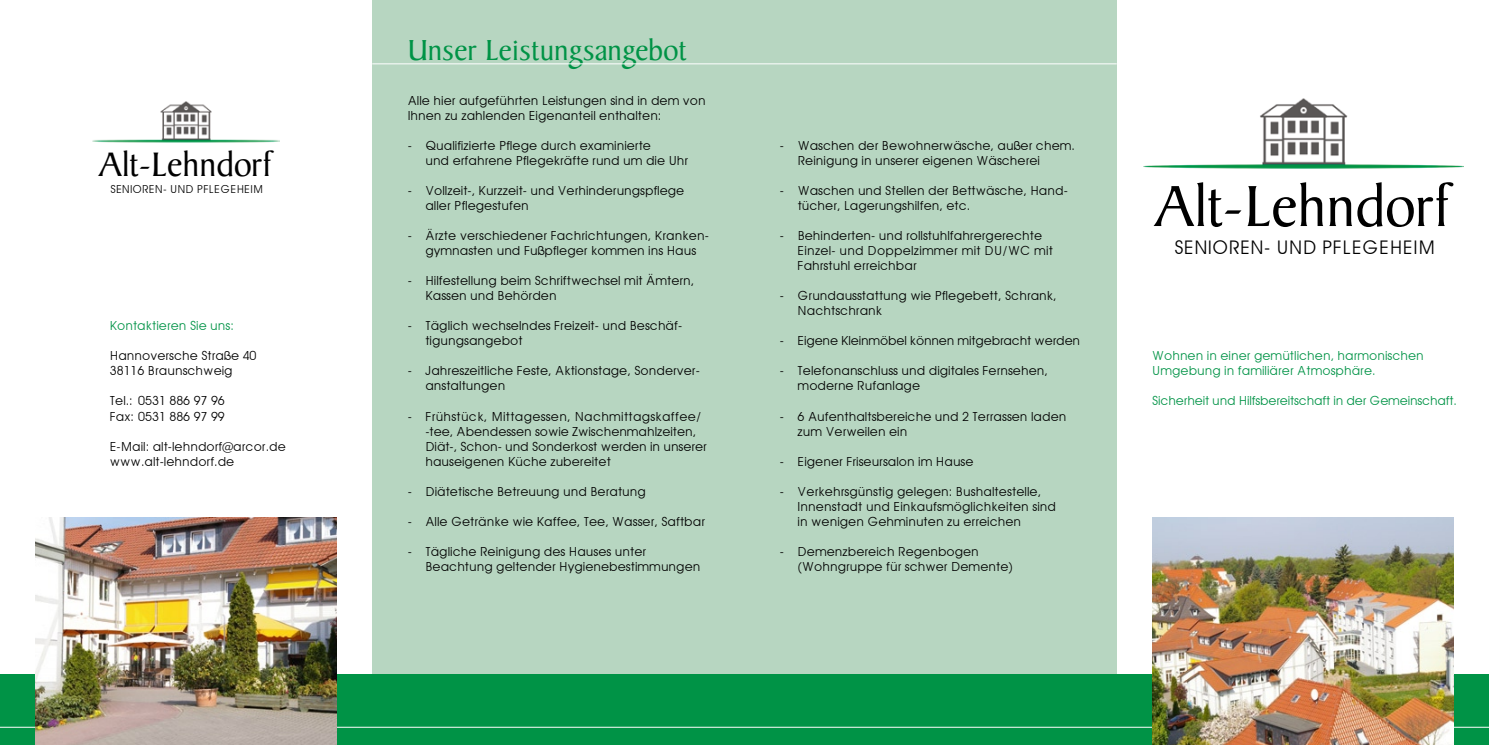
<style>
.page{position:relative;width:1489px;height:745px;background:#fff}
.page>*{position:absolute;margin:0;border:0;box-sizing:border-box;transform-origin:0 0}
.t1{font:62.5px "Baker Signet";color:#000}
.t2{font:36.62px "Baker Signet";color:#000}
.t3{font:31.25px "Baker Signet";color:#009346}
.t4{font:18.75px "Avant Garde";letter-spacing:.005em;color:#000}
.t5{font:12.5px/15px "Avant Garde";color:#000}
.t6{font:12.5px/15px "Avant Garde";color:#009346}
.t7{font:11px "Avant Garde";letter-spacing:.005em;color:#000}
</style>
<div class="page">
<div style="left:372px;top:0;width:744px;height:673px;background:#b7d6c1"></div>
<hr style="left:372px;top:63px;width:744px;height:1px;background:#fff">
<div style="left:0;top:673px;width:1488px;height:71px;background:#009346"></div>
<hr style="left:0;top:726px;width:1488px;height:1px;background:#fff">
<img style="left:1152px;top:517px;width:301px;height:227px">
<img style="left:35px;top:517px;width:302px;height:227px">
<img style="left:1143px;top:98px;width:320px;height:71px">
<img style="left:92px;top:101px;width:188px;height:42px">
<h2 class="t2" style="left:99px;top:144px;width:174px">Alt-Lehndorf</h2>
<p class="t7" style="left:110px;top:182px;width:68px">Senioren- und</p>
<p class="t7" style="left:197px;top:182px;width:26px">Pflegeheim</p>
<p class="t6" style="left:110px;top:318px;width:125px">Kontaktieren Sie uns:</p>
<p class="t5" style="left:110px;top:348px;width:148px">Hannoversche Straße 40<br>38116 Braunschweig</p>
<p class="t5" style="left:110px;top:393px;width:116px">Tel.: 0531 886 97 96<br>Fax: 0531 886 97 99</p>
<p class="t5" style="left:110px;top:438px;width:177px">E-Mail: alt-lehndorf@arcor.de www.alt-lehndorf.de</p>
<h3 class="t3" style="left:407px;top:33px;width:281px">Unser Leistungsangebot</h3>
<p class="t5" style="left:407px;top:93px;width:299px">Alle hier aufgeführten Leistungen sind in dem von<br>Ihnen zu zahlenden Eigenanteil enthalten:</p>
<p class="t5" style="left:425px;top:138px;width:264px;text-indent:-18px">- Qualifizierte Pflege durch examinierte<br>und erfahrene Pflegekräfte rund um die Uhr</p>
<p class="t5" style="left:425px;top:183px;width:260px;text-indent:-18px">- Vollzeit-, Kurzzeit- und Verhinderungspflege aller Pflegestufen</p>
<p class="t5" style="left:407px;top:228px;width:303px;text-align:center">- Ärzte verschiedener Fachrichtungen, Kranken&shy;gymnasten und Fußpfleger kommen ins Haus</p>
<p class="t5" style="left:425px;top:273px;width:270px;text-indent:-18px">- Hilfestellung beim Schriftwechsel mit Ämtern,<br>Kassen und Behörden</p>
<p class="t5" style="left:425px;top:318px;width:258px;text-indent:-18px">- Täglich wechselndes Freizeit- und Beschäf&shy;tigungsangebot</p>
<p class="t5" style="left:425px;top:363px;width:276px;text-indent:-18px">- Jahreszeitliche Feste, Aktionstage, Sonderver&shy;anstaltungen</p>
<p class="t5" style="left:425px;top:408px;width:283px;text-indent:-18px">- Frühstück, Mittagessen, Nachmittagskaffee/ -tee, Abendessen sowie Zwischenmahlzeiten, Diät-, Schon- und Sonderkost werden in unserer hauseigenen Küche zubereitet</p>
<p class="t5" style="left:407px;top:483px;width:240px">- Diätetische Betreuung und Beratung</p>
<p class="t5" style="left:407px;top:513px;width:299px">- Alle Getränke wie Kaffee, Tee, Wasser, Saftbar</p>
<p class="t5" style="left:425px;top:543px;width:276px;text-indent:-18px">- Tägliche Reinigung des Hauses unter<br>Beachtung geltender Hygienebestimmungen</p>
<p class="t5" style="left:797px;top:138px;width:279px;text-indent:-18px">- Waschen der Bewohnerwäsche, außer chem.<br>Reinigung in unserer eigenen Wäscherei</p>
<p class="t5" style="left:780px;top:183px;width:289px">- Waschen und Stellen der Bettwäsche, Hand--tücher, Lagerungshilfen, etc.</p>
<p class="t5" style="left:797px;top:228px;width:257px;text-indent:-18px">- Behinderten- und rollstuhlfahrergerechte<br>Einzel- und Doppelzimmer mit DU/WC mit<br>Fahrstuhl erreichbar</p>
<p class="t5" style="left:797px;top:288px;width:260px;text-indent:-18px">- Grundausstattung wie Pflegebett, Schrank,<br>Nachtschrank</p>
<p class="t5" style="left:780px;top:333px;width:302px">- Eigene Kleinmöbel können mitgebracht werden</p>
<p class="t5" style="left:797px;top:363px;width:252px;text-indent:-18px">- Telefonanschluss und digitales Fernsehen, moderne Rufanlage</p>
<p class="t5" style="left:797px;top:408px;width:270px;text-indent:-18px">- 6 Aufenthaltsbereiche und 2 Terrassen laden zum Verweilen ein</p>
<p class="t5" style="left:780px;top:453px;width:195px">- Eigener Friseursalon im Hause</p>
<p class="t5" style="left:797px;top:483px;width:260px;text-indent:-18px">- Verkehrsgünstig gelegen: Bushaltestelle,<br>Innenstadt und Einkaufsmöglichkeiten sind in wenigen Gehminuten zu erreichen</p>
<p class="t5" style="left:797px;top:543px;width:217px;text-indent:-18px">- Demenzbereich Regenbogen (Wohngruppe für schwer Demente)</p>
<h1 class="t1" style="left:1155px;top:172px;width:296px">Alt-Lehndorf</h1>
<h3 class="t4" style="left:1174px;top:236px;width:116px">Senioren- und</h3>
<h3 class="t4" style="left:1321px;top:236px;width:43px">Pflegeheim</h3>
<p class="t6" style="left:1152px;top:348px;width:273px">Wohnen in einer gemütlichen, harmonischen<br>Umgebung in familiärer Atmosphäre.</p>
<p class="t6" style="left:1152px;top:393px;width:306px">Sicherheit und Hilfsbereitschaft in der Gemeinschaft.</p>
</div>
